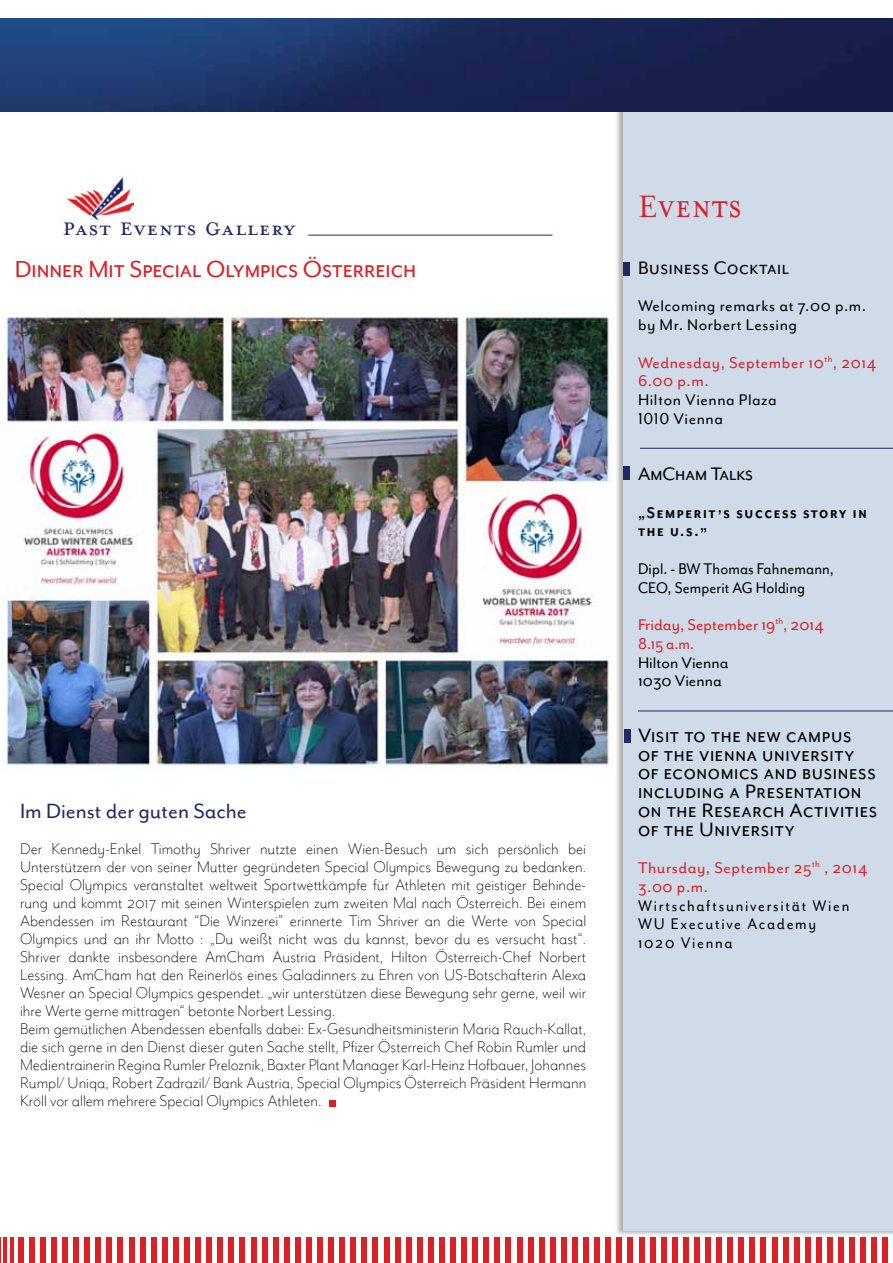
<style>
.page{position:relative;width:893px;height:1263px;background:#fff}
.page>*{position:absolute;margin:0;border:0;box-sizing:border-box;transform-origin:0 0}
.t1{font:36px "Mrs Eaves Small Caps";letter-spacing:.02em;color:#da2128;scale:.93 1}
.t2{font:28.5px "Mrs Eaves Petite Caps";letter-spacing:.03em;color:#232964}
.t3{font:27px "Mr Eaves Mod SCR";color:#da2128}
.t4{font:24px "Mr Eaves Mod Alt R";color:#232964}
.t5{font:22.5px/18.8px "Mr Eaves Mod SCR";letter-spacing:.03em;color:#000}
.t6{font:21px "Mr Eaves Mod SCR";letter-spacing:.03em;color:#000}
.t7{font:21px "Mr Eaves Mod SCR";color:#000}
.t8{font:18px/18px "Mr Eaves Mod Alt L";color:#000}
.t9{font:18px/18.8px "Mr Eaves Mod Alt R";letter-spacing:.03em;color:#da2128}
.t10{font:18px/18.8px "Mr Eaves Mod Alt R";letter-spacing:.1em;color:#000;scale:.93 1}
.t11{font:18px/18.8px "Mr Eaves Mod Alt R";letter-spacing:.03em;color:#000}
.t12{font:18px/18.8px "Mr Eaves Mod Alt R";letter-spacing:.005em;color:#000;scale:.93 1}
.t13{font:18px/18.8px "Mr Eaves Mod SCB";letter-spacing:.1em;color:#000;scale:.93 1}
.t14{font:18px/18.8px "Mr Eaves Mod Alt R";color:#da2128}
.t15{font:18px/18.8px "Mr Eaves Mod R";letter-spacing:.03em;color:#000}
.t16{font:18px/18.8px "Mr Eaves Mod Alt R";color:#000}
</style>
<div class="page">
<div style="left:614px;top:103px;width:279px;height:1133px;background:#000;opacity:.4"></div>
<div style="left:623px;top:106px;width:270px;height:1124px;background:#cfdbe8"></div>
<div style="left:73px;top:1237px;width:6px;height:26px;background:#da2128"></div>
<div style="left:29px;top:1237px;width:6px;height:26px;background:#da2128"></div>
<div style="left:95px;top:1237px;width:6px;height:26px;background:#da2128"></div>
<div style="left:51px;top:1237px;width:6px;height:26px;background:#da2128"></div>
<div style="left:118px;top:1237px;width:5px;height:26px;background:#da2128"></div>
<div style="left:461px;top:1237px;width:6px;height:26px;background:#da2128"></div>
<div style="left:18px;top:1237px;width:6px;height:26px;background:#da2128"></div>
<div style="left:84px;top:1237px;width:6px;height:26px;background:#da2128"></div>
<div style="left:40px;top:1237px;width:6px;height:26px;background:#da2128"></div>
<div style="left:107px;top:1237px;width:5px;height:26px;background:#da2128"></div>
<div style="left:62px;top:1237px;width:6px;height:26px;background:#da2128"></div>
<div style="left:129px;top:1237px;width:5px;height:26px;background:#da2128"></div>
<div style="left:472px;top:1237px;width:6px;height:26px;background:#da2128"></div>
<div style="left:273px;top:1237px;width:6px;height:26px;background:#da2128"></div>
<div style="left:616px;top:1237px;width:6px;height:26px;background:#da2128"></div>
<div style="left:339px;top:1237px;width:6px;height:26px;background:#da2128"></div>
<div style="left:683px;top:1237px;width:6px;height:26px;background:#da2128"></div>
<div style="left:295px;top:1237px;width:6px;height:26px;background:#da2128"></div>
<div style="left:639px;top:1237px;width:5px;height:26px;background:#da2128"></div>
<div style="left:361px;top:1237px;width:6px;height:26px;background:#da2128"></div>
<div style="left:705px;top:1237px;width:6px;height:26px;background:#da2128"></div>
<div style="left:317px;top:1237px;width:6px;height:26px;background:#da2128"></div>
<div style="left:661px;top:1237px;width:5px;height:26px;background:#da2128"></div>
<div style="left:384px;top:1237px;width:5px;height:26px;background:#da2128"></div>
<div style="left:727px;top:1237px;width:6px;height:26px;background:#da2128"></div>
<div style="left:816px;top:1237px;width:6px;height:26px;background:#da2128"></div>
<div style="left:284px;top:1237px;width:6px;height:26px;background:#da2128"></div>
<div style="left:628px;top:1237px;width:5px;height:26px;background:#da2128"></div>
<div style="left:350px;top:1237px;width:6px;height:26px;background:#da2128"></div>
<div style="left:694px;top:1237px;width:6px;height:26px;background:#da2128"></div>
<div style="left:306px;top:1237px;width:6px;height:26px;background:#da2128"></div>
<div style="left:650px;top:1237px;width:5px;height:26px;background:#da2128"></div>
<div style="left:373px;top:1237px;width:5px;height:26px;background:#da2128"></div>
<div style="left:716px;top:1237px;width:6px;height:26px;background:#da2128"></div>
<div style="left:805px;top:1237px;width:6px;height:26px;background:#da2128"></div>
<div style="left:328px;top:1237px;width:6px;height:26px;background:#da2128"></div>
<div style="left:672px;top:1237px;width:6px;height:26px;background:#da2128"></div>
<div style="left:395px;top:1237px;width:5px;height:26px;background:#da2128"></div>
<div style="left:738px;top:1237px;width:6px;height:26px;background:#da2128"></div>
<div style="left:827px;top:1237px;width:6px;height:26px;background:#da2128"></div>
<div style="left:406px;top:1237px;width:6px;height:26px;background:#da2128"></div>
<div style="left:749px;top:1237px;width:6px;height:26px;background:#da2128"></div>
<div style="left:838px;top:1237px;width:6px;height:26px;background:#da2128"></div>
<div style="left:428px;top:1237px;width:6px;height:26px;background:#da2128"></div>
<div style="left:772px;top:1237px;width:5px;height:26px;background:#da2128"></div>
<div style="left:860px;top:1237px;width:6px;height:26px;background:#da2128"></div>
<div style="left:450px;top:1237px;width:6px;height:26px;background:#da2128"></div>
<div style="left:794px;top:1237px;width:6px;height:26px;background:#da2128"></div>
<div style="left:882px;top:1237px;width:6px;height:26px;background:#da2128"></div>
<div style="left:417px;top:1237px;width:6px;height:26px;background:#da2128"></div>
<div style="left:761px;top:1237px;width:5px;height:26px;background:#da2128"></div>
<div style="left:849px;top:1237px;width:6px;height:26px;background:#da2128"></div>
<div style="left:439px;top:1237px;width:6px;height:26px;background:#da2128"></div>
<div style="left:783px;top:1237px;width:5px;height:26px;background:#da2128"></div>
<div style="left:871px;top:1237px;width:6px;height:26px;background:#da2128"></div>
<div style="left:140px;top:1237px;width:5px;height:26px;background:#da2128"></div>
<div style="left:483px;top:1237px;width:6px;height:26px;background:#da2128"></div>
<div style="left:206px;top:1237px;width:6px;height:26px;background:#da2128"></div>
<div style="left:550px;top:1237px;width:6px;height:26px;background:#da2128"></div>
<div style="left:162px;top:1237px;width:6px;height:26px;background:#da2128"></div>
<div style="left:506px;top:1237px;width:5px;height:26px;background:#da2128"></div>
<div style="left:228px;top:1237px;width:6px;height:26px;background:#da2128"></div>
<div style="left:572px;top:1237px;width:6px;height:26px;background:#da2128"></div>
<div style="left:184px;top:1237px;width:6px;height:26px;background:#da2128"></div>
<div style="left:528px;top:1237px;width:5px;height:26px;background:#da2128"></div>
<div style="left:251px;top:1237px;width:5px;height:26px;background:#da2128"></div>
<div style="left:594px;top:1237px;width:6px;height:26px;background:#da2128"></div>
<div style="left:151px;top:1237px;width:6px;height:26px;background:#da2128"></div>
<div style="left:495px;top:1237px;width:5px;height:26px;background:#da2128"></div>
<div style="left:217px;top:1237px;width:6px;height:26px;background:#da2128"></div>
<div style="left:561px;top:1237px;width:6px;height:26px;background:#da2128"></div>
<div style="left:173px;top:1237px;width:6px;height:26px;background:#da2128"></div>
<div style="left:517px;top:1237px;width:5px;height:26px;background:#da2128"></div>
<div style="left:240px;top:1237px;width:5px;height:26px;background:#da2128"></div>
<div style="left:583px;top:1237px;width:6px;height:26px;background:#da2128"></div>
<div style="left:195px;top:1237px;width:6px;height:26px;background:#da2128"></div>
<div style="left:539px;top:1237px;width:6px;height:26px;background:#da2128"></div>
<div style="left:262px;top:1237px;width:5px;height:26px;background:#da2128"></div>
<div style="left:605px;top:1237px;width:6px;height:26px;background:#da2128"></div>
<hr style="left:3px;top:1237px;width:4px;height:26px;background:#da2128">
<svg style="left:0;top:1237px;width:1px;height:26px"></svg>
<hr style="left:10px;top:1237px;width:4px;height:26px;background:#da2128">
<img style="left:0;top:18px;width:893px;height:94px">
<div style="left:624px;top:729px;width:6px;height:14px;background:#232964"></div>
<hr style="left:638px;top:711px;width:255px;height:1px;background:#232964">
<hr style="left:640px;top:448px;width:253px;height:1px;background:#232964">
<div style="left:623px;top:262px;width:7px;height:13px;background:#232964"></div>
<div style="left:623px;top:466px;width:7px;height:14px;background:#232964"></div>
<img style="left:67px;top:177px;width:67px;height:43px">
<hr style="left:308px;top:235px;width:244px;height:1px;background:#232964">
<img style="left:0;top:309px;width:616px;height:462px">
<svg style="left:329px;top:1100px;width:6px;height:6px"></svg>
<h2 class="t2" style="left:63px;top:216px;width:234px">Past Events Gallery</h2>
<h3 class="t3" style="left:15px;top:254px;width:403px">Dinner Mit Special Olympics Österreich</h3>
<h3 class="t4" style="left:20px;top:798px;width:228px">Im Dienst der guten Sache</h3>
<p class="t8" style="left:20px;top:839px;width:568px">Der Kennedy-Enkel Timothy Shriver nutzte einen Wien-Besuch um sich persönlich bei Unterstützern der von seiner Mutter gegründeten Special Olympics Bewegung zu bedanken.<br>Special Olympics veranstaltet weltweit Sportwettkämpfe für Athleten mit geistiger Behinde&shy;rung und kommt 2017 mit seinen Winterspielen zum zweiten Mal nach Österreich. Bei einem Abendessen im Restaurant “Die Winzerei” erinnerte Tim Shriver an die Werte von Special Olympics und an ihr Motto : „Du weißt nicht was du kannst, bevor du es versucht hast“.<br>Shriver dankte insbesondere AmCham Austria Präsident, Hilton Österreich-Chef Norbert Lessing. AmCham hat den Reinerlös eines Galadinners zu Ehren von US-Botschafterin Alexa Wesner an Special Olympics gespendet. „wir unterstützen diese Bewegung sehr gerne, weil wir ihre Werte gerne mittragen“ betonte Norbert Lessing.<br>Beim gemütlichen Abendessen ebenfalls dabei: Ex-Gesundheitsministerin Maria Rauch-Kallat, die sich gerne in den Dienst dieser guten Sache stellt, Pfizer Österreich Chef Robin Rumler und Medientrainerin Regina Rumler Preloznik, Baxter Plant Manager Karl-Heinz Hofbauer, Johannes Rumpl/ Uniqa, Robert Zadrazil/ Bank Austria, Special Olympics Österreich Präsident Hermann Kröll vor allem mehrere Special Olympics Athleten.</p>
<h1 class="t1" style="left:638px;top:187px;width:113px">Events</h1>
<p class="t6" style="left:638px;top:256px;width:153px">Business Cocktail</p>
<p class="t11" style="left:638px;top:296px;width:230px">Welcoming remarks at 7.00 p.m. by Mr. Norbert Lessing</p>
<p class="t9" style="left:638px;top:353px;width:240px">Wednesday, September 10<sup>th</sup>, 2014<br>6.00 p.m.</p>
<p class="t15" style="left:638px;top:390px;width:140px">Hilton Vienna Plaza<br>1010 Vienna</p>
<p class="t7" style="left:638px;top:462px;width:117px">AmCham Talks</p>
<p class="t13" style="left:638px;top:503px;width:247px">„Semperit’s success story in the u.s.”</p>
<p class="t12" style="left:638px;top:559px;width:212px">Dipl. - BW Thomas Fahnemann,<br>CEO, Semperit AG Holding</p>
<p class="t14" style="left:638px;top:615px;width:187px">Friday, September 19<sup>th</sup>, 2014<br>8.15 a.m.</p>
<p class="t16" style="left:638px;top:653px;width:92px">Hilton Vienna<br>1030 Vienna</p>
<p class="t5" style="left:638px;top:726px;width:241px">Visit to the new campus of the vienna university of economics and business including a Presentation on the Research Activities of the University</p>
<p class="t9" style="left:638px;top:858px;width:231px">Thursday, September 25<sup>th</sup> , 2014<br>3.00 p.m.</p>
<p class="t10" style="left:638px;top:896px;width:229px">Wirtschaftsuniversität Wien<br>WU Executive Academy<br>1020 Vienna</p>
</div>
